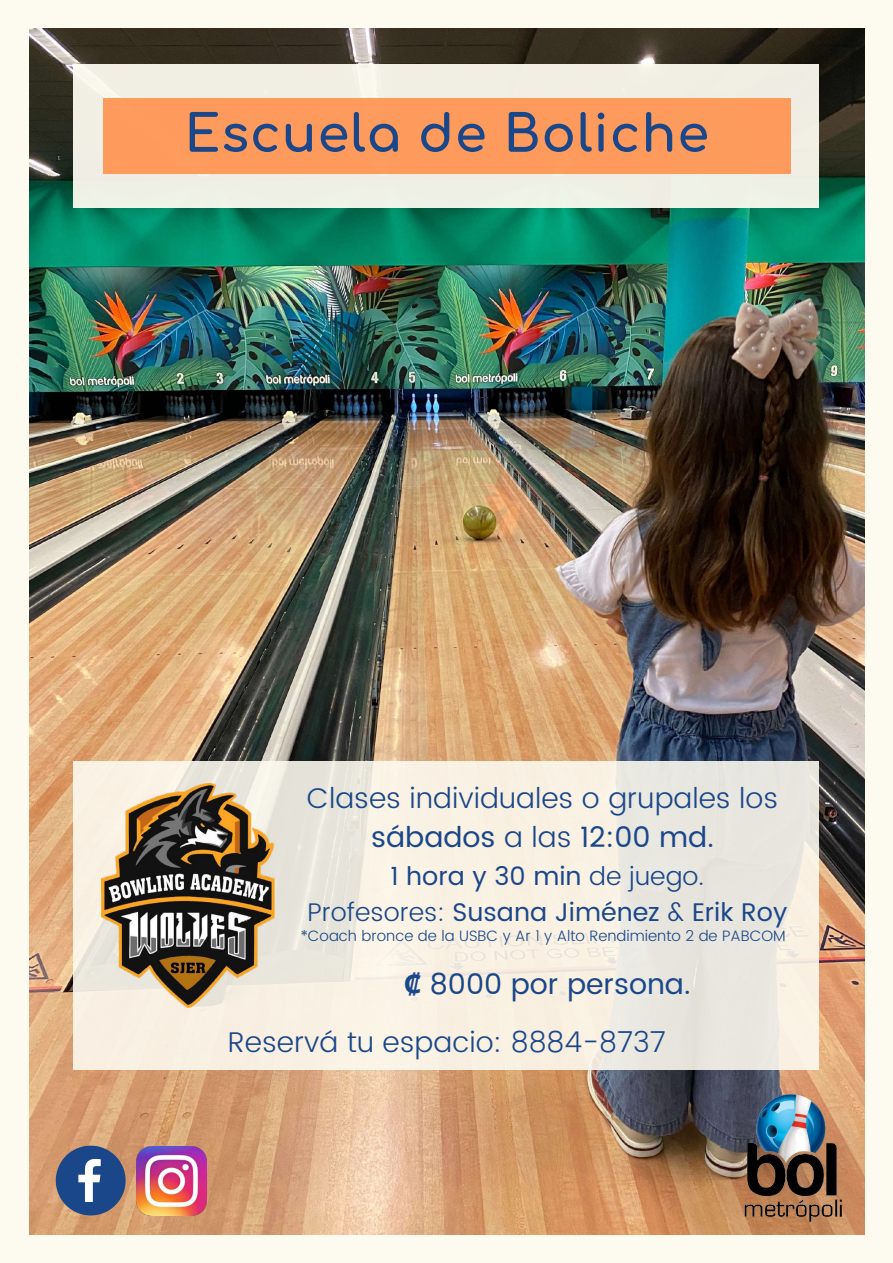
<style>
.page{position:relative;width:893px;height:1263px;background:#fff}
.page>*{position:absolute;margin:0;border:0;box-sizing:border-box;transform-origin:0 0}
.t1{font:700 51px "Comfortaa";letter-spacing:.02em;color:#1a4789}
.t2{font:300 28.5px/39.4px "Poppins";color:#1a4789;text-align:center}
.t3{font:28.5px "Poppins";color:#1a4789}
.t4{font:25.5px/35.5px "Poppins";color:#1a4789;text-align:center}
.t5{font:300 15px "Poppins";color:#1a4789}
.s1{font-weight:400}
.s2{font-weight:300}
.s3{font-family:"Noto Sans";font-weight:700}
</style>
<div class="page">
<img style="left:28px;top:28px;width:837px;height:1207px">
<div style="left:865px;top:0;width:28px;height:1263px;background:#fdfaf0"></div>
<div style="left:0;top:0;width:28px;height:1263px;background:#fdfaf0"></div>
<div style="left:0;top:0;width:893px;height:28px;background:#fdfaf0"></div>
<div style="left:0;top:1235px;width:893px;height:28px;background:#fdfaf0"></div>
<div style="left:73px;top:64px;width:745px;height:144px;background:#f0eee4"></div>
<div style="left:103px;top:98px;width:687px;height:76px;background:#fd9a5c"></div>
<div style="left:73px;top:761px;width:745px;height:309px;background:linear-gradient(to bottom,#efebe0,#f5eee2)"></div>
<img style="left:730px;top:1081px;width:121px;height:143px">
<img style="left:137px;top:1146px;width:69px;height:69px">
<svg style="left:56px;top:1145px;width:70px;height:70px;background:#596b8e"></svg>
<img style="left:101px;top:783px;width:173px;height:224px">
<h1 class="t1" style="left:184px;top:107px;width:526px">Escuela de Boliche</h1>
<p class="t2" style="left:307px;top:778px;width:473px">Clases individuales o grupales los <span class="s1">sábados</span> a las <span class="s1">12:00 md.</span></p>
<p class="t4" style="left:307px;top:859px;width:481px">1 hora y 30 min <span class="s2">de juego.<br>Profesores:</span> Susana Jiménez <span class="s2">&amp;</span> Erik Roy</p>
<p class="t5" style="left:301px;top:927px;width:486px">*Coach bronce de la USBC y Ar 1 y Alto Rendimiento 2 de PABCOM</p>
<p class="t3" style="left:404px;top:968px;width:288px"><span class="s3">₡</span> 8000 por persona.</p>
<p class="t2" style="left:228px;top:1022px;width:439px">Reservá tu espacio: 8884-8737</p>
</div>
